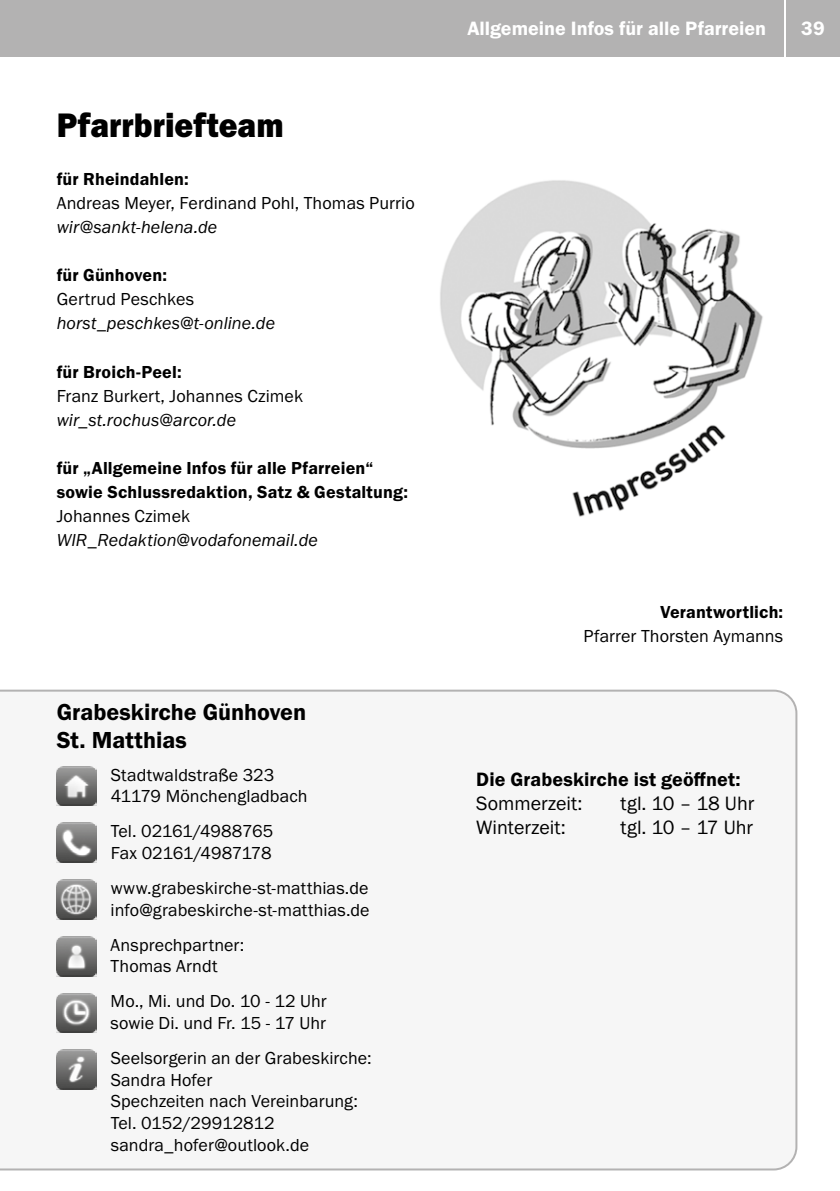
<style>
.page{position:relative;width:840px;height:1191px;background:#fff}
.page>*{position:absolute;margin:0;border:0;box-sizing:border-box;transform-origin:0 0}
.t1{font:35.2px "Franklin Gothic URW Hea";color:#000;scale:.91 1}
.t2{font:24px/28.8px "Franklin Gothic URW Dem";color:#000}
.t3{font:20px "Franklin Gothic URW Boo";color:#000}
.t4{font:20px "Franklin Gothic URW Dem";color:#fff}
.t5{font:20px "Franklin Gothic URW Dem";letter-spacing:.005em;color:#000}
.t6{font:18px/21.6px "Franklin Gothic URW Boo";letter-spacing:.005em;color:#000}
.t7{font:18px/24px "Franklin Gothic URW Dem";letter-spacing:.01em;color:#000}
.t8{font:18px "Franklin Gothic URW Boo Ita";letter-spacing:.005em;color:#000}
.t9{font:18px/21.6px "Franklin Gothic URW Boo";letter-spacing:-.02em;color:#000}
</style>
<div class="page">
<div style="left:0;top:0;width:782px;height:57px;background:#b3b2b2"></div>
<div style="left:785px;top:0;width:54px;height:57px;background:#b3b2b2"></div>
<div style="left:0;top:689px;width:797px;height:481px;background:#f6f6f6"></div>
<img style="left:440px;top:180px;width:323px;height:337px">
<img style="left:57px;top:766px;width:39px;height:40px">
<img style="left:57px;top:823px;width:39px;height:39px">
<img style="left:57px;top:879px;width:39px;height:40px">
<img style="left:57px;top:936px;width:39px;height:40px">
<img style="left:57px;top:993px;width:39px;height:39px">
<img style="left:57px;top:1049px;width:39px;height:40px">
<h1 class="t1" style="left:57px;top:103px;width:251px">Pfarrbriefteam</h1>
<p class="t7" style="left:57px;top:167px;width:133px">für Rheindahlen:</p>
<p class="t6" style="left:57px;top:192px;width:359px">Andreas Meyer, Ferdinand Pohl, Thomas Purrio</p>
<p class="t8" style="left:57px;top:216px;width:162px">wir@sankt-helena.de</p>
<p class="t7" style="left:57px;top:263px;width:112px">für Günhoven:</p>
<p class="t6" style="left:57px;top:288px;width:139px">Gertrud Peschkes</p>
<p class="t8" style="left:57px;top:312px;width:220px">horst_peschkes@t-online.de</p>
<p class="t7" style="left:57px;top:359px;width:126px">für Broich-Peel:</p>
<p class="t6" style="left:57px;top:384px;width:248px">Franz Burkert, Johannes Czimek</p>
<p class="t8" style="left:57px;top:408px;width:181px">wir_st.rochus@arcor.de</p>
<p class="t7" style="left:57px;top:455px;width:352px">für „Allgemeine Infos für alle Pfarreien“ sowie Schlussredaktion, Satz &amp; Gestaltung:</p>
<p class="t6" style="left:57px;top:504px;width:135px">Johannes Czimek</p>
<p class="t8" style="left:57px;top:528px;width:262px">WIR_Redaktion@vodafonemail.de</p>
<h2 class="t2" style="left:57px;top:696px;width:251px">Grabeskirche Günhoven<br>St. Matthias</h2>
<p class="t6" style="left:111px;top:763px;width:198px">Stadtwaldstraße 323<br>41179 Mönchengladbach</p>
<p class="t9" style="left:111px;top:820px;width:164px">Tel. 02161/4988765<br>Fax 02161/4987178</p>
<p class="t6" style="left:111px;top:876px;width:260px">www.grabeskirche-st-matthias.de info@grabeskirche-st-matthias.de</p>
<p class="t6" style="left:111px;top:933px;width:135px">Ansprechpartner:<br>Thomas Arndt</p>
<p class="t6" style="left:111px;top:990px;width:217px">Mo., Mi. und Do. 10 - 12 Uhr sowie Di. und Fr. 15 - 17 Uhr</p>
<p class="t6" style="left:111px;top:1047px;width:262px">Seelsorgerin an der Grabeskirche:<br>Sandra Hofer<br>Spechzeiten nach Vereinbarung:<br>Tel. 0152/29912812 sandra_hofer@outlook.de</p>
<p class="t4" style="left:467px;top:16px;width:300px">Allgemeine Infos für alle Pfarreien</p>
<p class="t4" style="left:800px;top:16px;width:25px">39AI</p>
<p class="t7" style="left:660px;top:599px;width:124px">Verantwortlich:</p>
<p class="t6" style="left:583px;top:624px;width:201px">Pfarrer Thorsten Aymanns</p>
<p class="t5" style="left:476px;top:766px;width:266px">Die Grabeskirche ist geöffnet:</p>
<p class="t3" style="left:476px;top:790px;width:108px">Sommerzeit:</p>
<p class="t3" style="left:620px;top:790px;width:135px">tgl. 10 – 18 Uhr</p>
<p class="t3" style="left:476px;top:814px;width:91px">Winterzeit:</p>
<p class="t3" style="left:620px;top:814px;width:134px">tgl. 10 – 17 Uhr</p>
</div>
